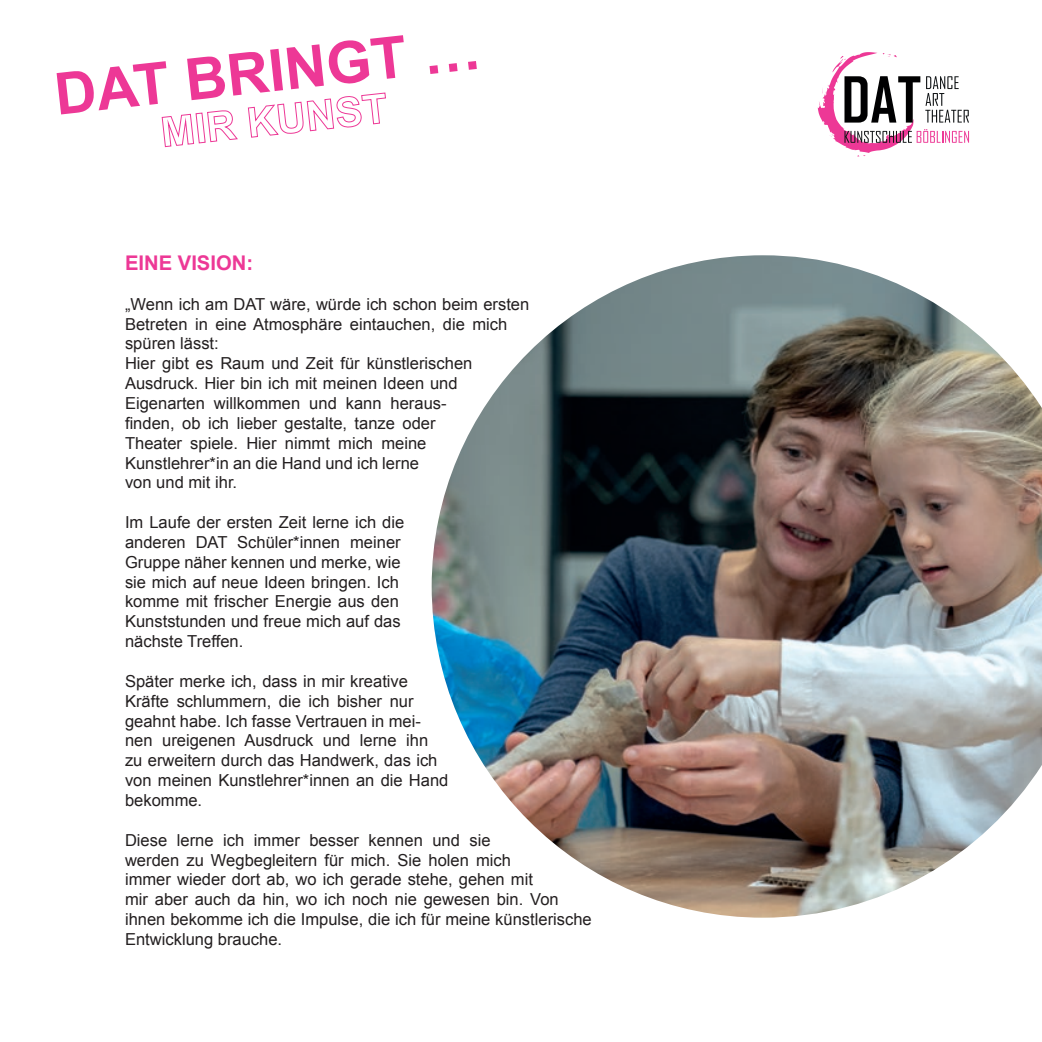
<style>
.page{position:relative;width:1042px;height:1042px;background:#fff}
.page>*{position:absolute;margin:0;border:0;box-sizing:border-box;transform-origin:0 0}
.Einf__Abs{font:700 58.1px "Arial";color:#ed3896}
.Einf__Abs-2{font:700 20.3px "Arial";color:#ed3896}
.Einf__Abs-3{font:16.45px/19.8px "Arial";color:#231f20}
</style>
<div class="page">
<svg style="left:161px;top:110px;width:77px;height:38px"></svg>
<svg style="left:247px;top:92px;width:139px;height:46px"></svg>
<img style="left:432px;top:255px;width:610px;height:662px">
<svg style="left:818px;top:52px;width:151px;height:105px"></svg>
<p class="Einf__Abs" style="left:51px;top:55px;width:429px;rotate:-6deg">DAT BRINGT …</p>
<p class="Einf__Abs-2" style="left:125px;top:249px;width:130px">EINE VISION:</p>
<p class="Einf__Abs-3" style="left:125px;top:294px;width:406px">„Wenn ich am DAT wäre, würde ich schon beim ersten<br>Betreten in eine Atmosphäre eintauchen, die mich spüren lässt:</p>
<p class="Einf__Abs-3" style="left:125px;top:354px;width:349px">Hier gibt es Raum und Zeit für künstlerischen Ausdruck. Hier bin ich mit meinen Ideen und Eigenarten willkommen und kann heraus&shy;finden, ob ich lieber gestalte, tanze oder Theater spiele. Hier nimmt mich meine Kunstlehrer*in an die Hand und ich lerne<br>von und mit ihr.</p>
<p class="Einf__Abs-3" style="left:125px;top:512px;width:281px">Im Laufe der ersten Zeit lerne ich die anderen DAT Schüler*innen meiner<br>Gruppe näher kennen und merke, wie sie mich auf neue Ideen bringen. Ich komme mit frischer Energie aus den<br>Kunststunden und freue mich auf das nächste Treffen.</p>
<p class="Einf__Abs-3" style="left:125px;top:671px;width:325px">Später merke ich, dass in mir kreative Kräfte schlummern, die ich bisher nur geahnt habe. Ich fasse Vertrauen in mei&shy;nen ureigenen Ausdruck und lerne ihn zu erweitern durch das Handwerk, das ich von meinen Kunstlehrer*innen an die Hand bekomme.</p>
<p class="Einf__Abs-3" style="left:125px;top:830px;width:468px">Diese lerne ich immer besser kennen und sie<br>werden zu Wegbegleitern für mich. Sie holen mich<br>immer wieder dort ab, wo ich gerade stehe, gehen mit<br>mir aber auch da hin, wo ich noch nie gewesen bin. Von ihnen bekomme ich die Impulse, die ich für meine künstlerische Entwicklung brauche.</p>
</div>
